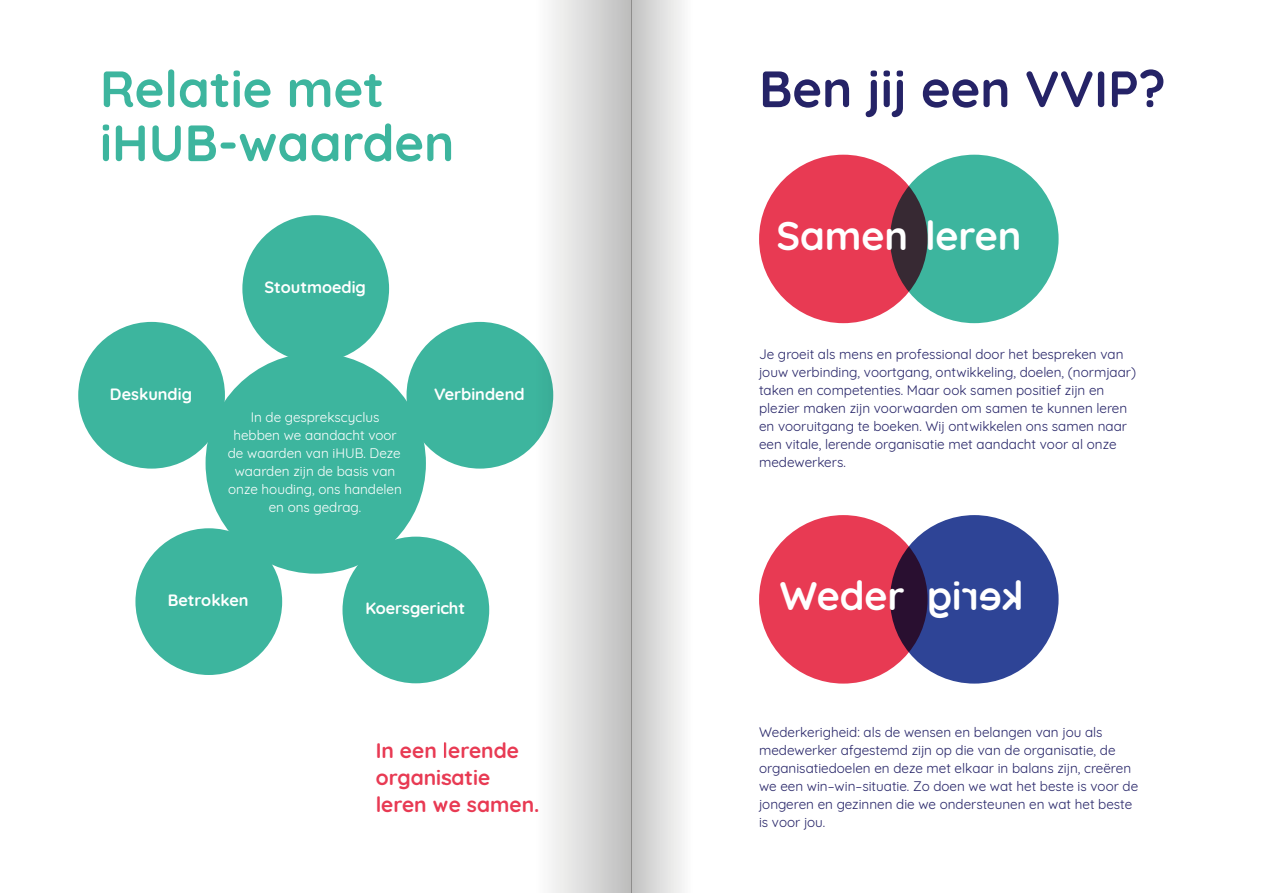
<style>
.page{position:relative;width:1263px;height:893px;background:#fff}
.page>*{position:absolute;margin:0;border:0;box-sizing:border-box;transform-origin:0 0}
.t1{font:700 51px/54px "Quicksand";color:#3db59e}
.t2{font:700 51px "Quicksand";color:#252367}
.t3{font:700 39.75px "Quicksand";color:#fff}
.t4{font:700 21px/27px "Quicksand";color:#e83a53}
.t5{font:700 16.35px "Quicksand";color:#fff}
.t6{font:13.5px/18px "Quicksand";color:#252367}
.t7{font:13.5px/18px "Quicksand";color:#fff;text-align:center}
</style>
<div class="page">
<div style="left:242px;top:215px;width:147px;height:147px;background:#3db59e;border-radius:50%"></div>
<div style="left:206px;top:353px;width:220px;height:221px;background:#3db59e;border-radius:50%"></div>
<div style="left:406px;top:322px;width:147px;height:147px;background:#3db59e;border-radius:50%"></div>
<div style="left:342px;top:537px;width:147px;height:146px;background:#3db59e;border-radius:50%"></div>
<div style="left:78px;top:322px;width:147px;height:147px;background:#3db59e;border-radius:50%"></div>
<div style="left:135px;top:528px;width:147px;height:147px;background:#3db59e;border-radius:50%"></div>
<div style="left:759px;top:155px;width:168px;height:168px;background:#e83a53;border-radius:50%"></div>
<div style="left:759px;top:515px;width:168px;height:169px;background:#e83a53;border-radius:50%"></div>
<div style="left:890px;top:155px;width:168px;height:168px;background:#3db59e;border-radius:50%"></div>
<svg style="left:890px;top:515px;width:168px;height:169px;fill:#2e4496"></svg>
<svg style="left:444px;top:0;width:187px;height:893px"></svg>
<div style="left:631px;top:0;width:84px;height:893px;background:linear-gradient(to right,#c6c6c6,#fff)"></div>
<div style="left:929px;top:580px;width:92px;height:38px;background:#2e4496"></div>
<h1 class="t1" style="left:100px;top:58px;width:356px">Relatie met iHUB-waarden</h1>
<p class="t5" style="left:110px;top:380px;width:84px">Deskundig</p>
<p class="t5" style="left:264px;top:274px;width:103px">Stoutmoedig</p>
<p class="t7" style="left:228px;top:407px;width:176px">In de gesprekscyclus hebben we aandacht voor de waarden van iHUB. Deze waarden zijn de basis van onze houding, ons handelen en ons gedrag.</p>
<p class="t5" style="left:434px;top:380px;width:92px">Verbindend</p>
<p class="t5" style="left:168px;top:587px;width:82px">Betrokken</p>
<p class="t5" style="left:365px;top:595px;width:101px">Koersgericht</p>
<h3 class="t4" style="left:376px;top:735px;width:165px">In een lerende organisatie leren we samen.</h3>
<h1 class="t2" style="left:759px;top:47px;width:408px">Ben jij een VVIP?</h1>
<h2 class="t3" style="left:776px;top:203px;width:247px">Samen leren</h2>
<p class="t6" style="left:759px;top:344px;width:379px">Je groeit als mens en professional door het bespreken van jouw verbinding, voortgang, ontwikkeling, doelen, (normjaar) taken en competenties. Maar ook samen positief zijn en plezier maken zijn voorwaarden om samen te kunnen leren en vooruitgang te boeken. Wij ontwikkelen ons samen naar een vitale, lerende organisatie met aandacht voor al onze medewerkers.</p>
<h2 class="t3" style="left:780px;top:563px;width:127px">Weder</h2>
<p class="t6" style="left:759px;top:722px;width:381px">Wederkerigheid: als de wensen en belangen van jou als medewerker afgestemd zijn op die van de organisatie, de organisatiedoelen en deze met elkaar in balans zijn, creëren we een win–win–situatie. Zo doen we wat het beste is voor de jongeren en gezinnen die we ondersteunen en wat het beste is voor jou.</p>
</div>
